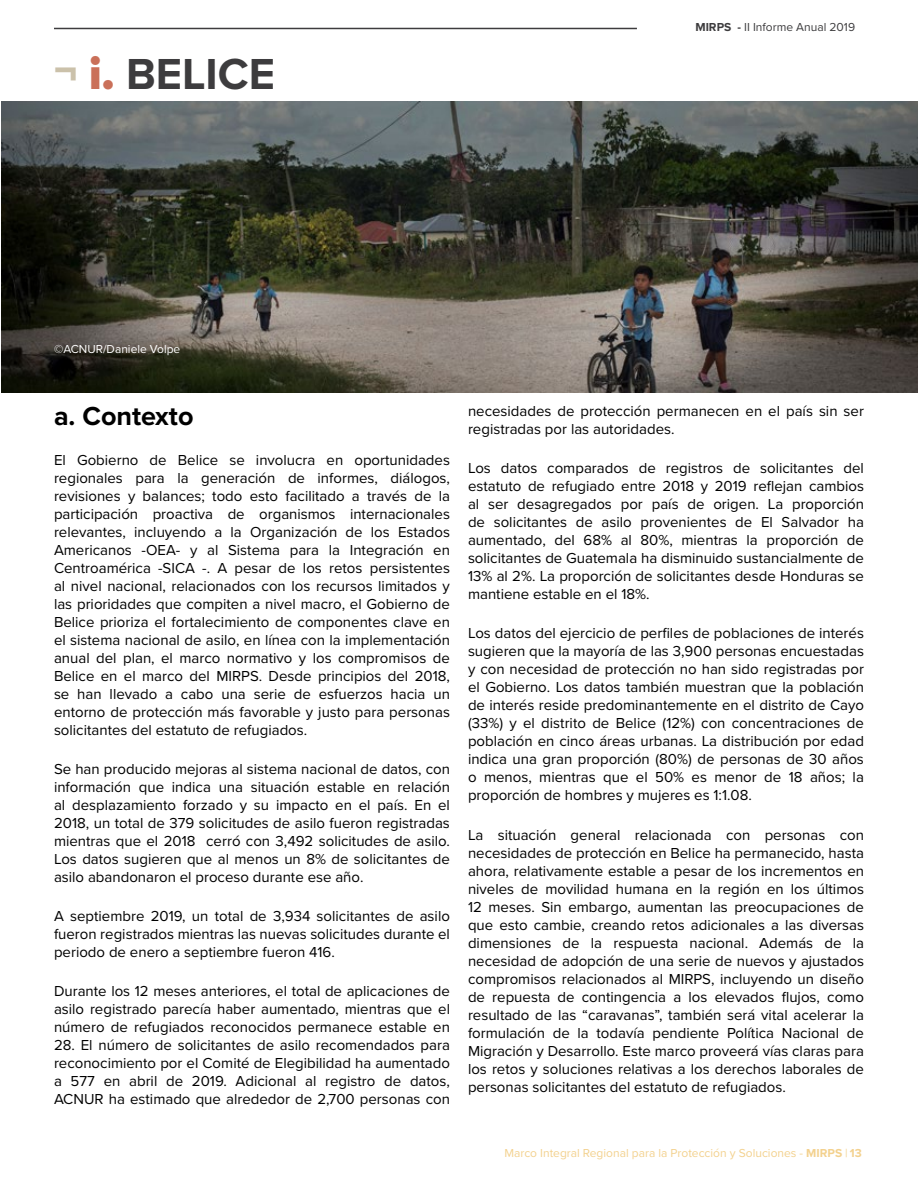
<style>
.page{position:relative;width:918px;height:1188px;background:#fff}
.page>*{position:absolute;margin:0;border:0;box-sizing:border-box;transform-origin:0 0}
.t1{font:700 45px "Proxima Nova";color:#3d3c3e}
.t2{font:700 27px "Proxima Nova";color:#000}
.t3{font:15px/18px "Proxima Nova";color:#000;text-align:justify}
.t4{font:12px "Proxima Nova";color:#f3d18e}
.t5{font:12px "Proxima Nova";color:#3d3c3e}
.t6{font:12px "Proxima Nova";color:#fff}
.s1{font-weight:900;color:#cbc1aa}
.s2{font-weight:900;color:#ca7059}
.s3{font-weight:700}
</style>
<div class="page">
<hr style="left:54px;top:28px;width:583px;height:1px;background:#3d3c3e">
<img style="left:2px;top:102px;width:916px;height:291px">
<h1 class="t1" style="left:54px;top:41px;width:223px"><span class="s1">¬</span> <span class="s2">i.</span> BELICE</h1>
<p class="t5" style="left:695px;top:18px;width:161px"><span class="s3">MIRPS -</span> II Informe Anual 2019</p>
<p class="t6" style="left:54px;top:340px;width:128px">©ACNUR/Daniele Volpe</p>
<h2 class="t2" style="left:54px;top:396px;width:141px">a. Contexto</h2>
<p class="t3" style="left:54px;top:450px;width:398px">El Gobierno de Belice se involucra en oportunidades regionales para la generación de informes, diálogos, revisiones y balances; todo esto facilitado a través de la participación proactiva de organismos internacionales relevantes, incluyendo a la Organización de los Estados Americanos -OEA- y al Sistema para la Integración en Centroamérica -SICA -. A pesar de los retos persistentes al nivel nacional, relacionados con los recursos limitados y las prioridades que compiten a nivel macro, el Gobierno de Belice prioriza el fortalecimiento de componentes clave en el sistema nacional de asilo, en línea con la implementación anual del plan, el marco normativo y los compromisos de Belice en el marco del MIRPS. Desde principios del 2018, se han llevado a cabo una serie de esfuerzos hacia un entorno de protección más favorable y justo para personas solicitantes del estatuto de refugiados.</p>
<p class="t3" style="left:54px;top:759px;width:398px">Se han producido mejoras al sistema nacional de datos, con información que indica una situación estable en relación al desplazamiento forzado y su impacto en el país. En el 2018, un total de 379 solicitudes de asilo fueron registradas mientras que el 2018 cerró con 3,492 solicitudes de asilo.<br>Los datos sugieren que al menos un 8% de solicitantes de asilo abandonaron el proceso durante ese año.</p>
<p class="t3" style="left:54px;top:906px;width:398px">A septiembre 2019, un total de 3,934 solicitantes de asilo fueron registrados mientras las nuevas solicitudes durante el periodo de enero a septiembre fueron 416.</p>
<p class="t3" style="left:54px;top:982px;width:398px">Durante los 12 meses anteriores, el total de aplicaciones de asilo registrado parecía haber aumentado, mientras que el número de refugiados reconocidos permanece estable en</p>
<p class="t3" style="left:54px;top:1036px;width:398px">28. El número de solicitantes de asilo recomendados para reconocimiento por el Comité de Elegibilidad ha aumentado a 577 en abril de 2019. Adicional al registro de datos, ACNUR ha estimado que alrededor de 2,700 personas con</p>
<p class="t3" style="left:468px;top:401px;width:398px">necesidades de protección permanecen en el país sin ser registradas por las autoridades.</p>
<p class="t3" style="left:468px;top:458px;width:398px">Los datos comparados de registros de solicitantes del estatuto de refugiado entre 2018 y 2019 reflejan cambios al ser desagregados por país de origen. La proporción de solicitantes de asilo provenientes de El Salvador ha aumentado, del 68% al 80%, mientras la proporción de solicitantes de Guatemala ha disminuido sustancialmente de 13% al 2%. La proporción de solicitantes desde Honduras se mantiene estable en el 18%.</p>
<p class="t3" style="left:468px;top:624px;width:398px">Los datos del ejercicio de perfiles de poblaciones de interés sugieren que la mayoría de las 3,900 personas encuestadas y con necesidad de protección no han sido registradas por el Gobierno. Los datos también muestran que la población de interés reside predominantemente en el distrito de Cayo (33%) y el distrito de Belice (12%) con concentraciones de población en cinco áreas urbanas. La distribución por edad indica una gran proporción (80%) de personas de 30 años o menos, mientras que el 50% es menor de 18 años; la proporción de hombres y mujeres es 1:1.08.</p>
<p class="t3" style="left:468px;top:825px;width:398px">La situación general relacionada con personas con necesidades de protección en Belice ha permanecido, hasta ahora, relativamente estable a pesar de los incrementos en niveles de movilidad humana en la región en los últimos 12 meses. Sin embargo, aumentan las preocupaciones de que esto cambie, creando retos adicionales a las diversas dimensiones de la respuesta nacional. Además de la necesidad de adopción de una serie de nuevos y ajustados compromisos relacionados al MIRPS, incluyendo un diseño de repuesta de contingencia a los elevados flujos, como resultado de las “caravanas”, también será vital acelerar la formulación de la todavía pendiente Política Nacional de Migración y Desarrollo. Este marco proveerá vías claras para los retos y soluciones relativas a los derechos laborales de personas solicitantes del estatuto de refugiados.</p>
<p class="t4" style="left:504px;top:1144px;width:359px">Marco Integral Regional para la Protección y Soluciones - <span class="s3">MIRPS</span> | <span class="s3">13</span></p>
</div>
